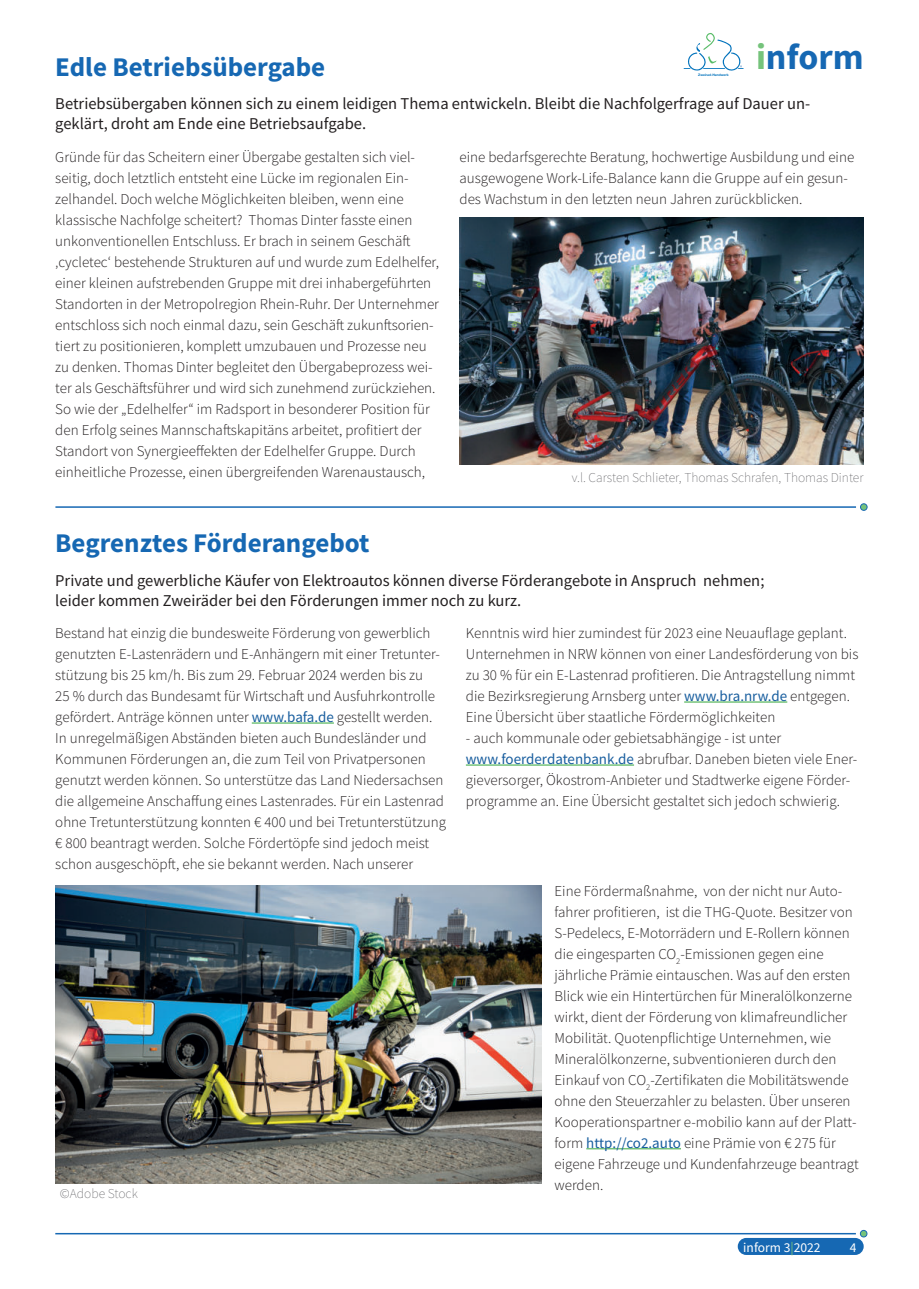
<style>
.page{position:relative;width:919px;height:1289px;background:#fff}
.page>*{position:absolute;margin:0;border:0;box-sizing:border-box;transform-origin:0 0}
.t1{font:700 36px "Source Sans Pro";color:#1668b3}
.t2{font:700 27px "Source Sans Pro";color:#1668b3}
.t3{font:16.5px/19.8px "Source Sans Pro";color:#231f20}
.t4{font:300 15px/21px "Source Sans Pro";color:#231f20}
.t5{font:200 13.5px "Source Sans Pro";color:#636366}
.t6{font:13.5px "Source Sans Pro";color:#fff}
.t7{font:700 3.3px "Helvetica Neue";color:#0072bc}
.s1{color:#75c37b}
.s2{font-weight:400;color:#175d9e}
</style>
<div class="page">
<div style="left:737px;top:1237px;width:126px;height:17px;background:#1668b3;border-radius:9px"></div>
<svg style="left:683px;top:33px;width:60px;height:38px"></svg>
<hr style="left:252px;top:722px;width:82px;height:1px;background:#75c37b">
<hr style="left:684px;top:701px;width:103px;height:1px;background:#75c37b">
<hr style="left:466px;top:764px;width:168px;height:1px;background:#75c37b">
<div style="left:860px;top:504px;width:7px;height:6px;background:#75c37b;border-radius:50%"></div>
<div style="left:860px;top:503px;width:7px;height:7px;border:1px solid #1668b3;border-radius:50%"></div>
<hr style="left:55px;top:506px;width:800px;height:2px;background:#1668b3">
<img style="left:459px;top:217px;width:404px;height:247px">
<svg style="left:861px;top:1231px;width:4px;height:4px"></svg>
<div style="left:859px;top:1229px;width:8px;height:8px;border:1px solid #1668b3;border-radius:50%"></div>
<hr style="left:55px;top:1232px;width:800px;height:2px;background:#1668b3">
<img style="left:55px;top:885px;width:486px;height:298px">
<hr style="left:586px;top:1147px;width:95px;height:2px;background:#75c37b">
<h2 class="t2" style="left:55px;top:55px;width:271px">Edle Betriebsübergabe</h2>
<p class="t7" style="left:698px;top:73px;width:32px">Zweirad-Handwerk</p>
<h1 class="t1" style="left:756px;top:35px;width:109px"><span class="s1">i</span>nform</h1>
<p class="t3" style="left:55px;top:95px;width:756px">Betriebsübergaben können sich zu einem leidigen Thema entwickeln. Bleibt die Nachfolgerfrage auf Dauer un&shy;geklärt, droht am Ende eine Betriebsaufgabe.</p>
<p class="t4" style="left:55px;top:146px;width:385px">Gründe für das Scheitern einer Übergabe gestalten sich viel&shy;seitig, doch letztlich entsteht eine Lücke im regionalen Ein&shy;zelhandel. Doch welche Möglichkeiten bleiben, wenn eine klassische Nachfolge scheitert? Thomas Dinter fasste einen unkonventionellen Entschluss. Er brach in seinem Geschäft ‚cycletec‘ bestehende Strukturen auf und wurde zum Edelhelfer, einer kleinen aufstrebenden Gruppe mit drei inhabergeführten Standorten in der Metropolregion Rhein-Ruhr. Der Unternehmer entschloss sich noch einmal dazu, sein Geschäft zukunftsorien&shy;tiert zu positionieren, komplett umzubauen und Prozesse neu zu denken. Thomas Dinter begleitet den Übergabeprozess wei&shy;ter als Geschäftsführer und wird sich zunehmend zurückziehen.<br>So wie der „Edelhelfer“ im Radsport in besonderer Position für den Erfolg seines Mannschaftskapitäns arbeitet, profitiert der Standort von Synergieeffekten der Edelhelfer Gruppe. Durch einheitliche Prozesse, einen übergreifenden Warenaustausch,</p>
<h2 class="t2" style="left:55px;top:532px;width:315px">Begrenztes Förderangebot</h2>
<p class="t4" style="left:459px;top:146px;width:396px">eine bedarfsgerechte Beratung, hochwertige Ausbildung und eine ausgewogene Work-Life-Balance kann die Gruppe auf ein gesun&shy;des Wachstum in den letzten neun Jahren zurückblicken.</p>
<p class="t5" style="left:571px;top:472px;width:293px">v.l. Carsten Schlieter, Thomas Schrafen, Thomas Dinter</p>
<p class="t3" style="left:55px;top:572px;width:710px">Private und gewerbliche Käufer von Elektroautos können diverse Förderangebote in Anspruch nehmen; leider kommen Zweiräder bei den Förderungen immer noch zu kurz.</p>
<p class="t4" style="left:55px;top:622px;width:392px">Bestand hat einzig die bundesweite Förderung von gewerblich genutzten E-Lastenrädern und E-Anhängern mit einer Tretunter&shy;stützung bis 25 km/h. Bis zum 29. Februar 2024 werden bis zu<br>25 % durch das Bundesamt für Wirtschaft und Ausfuhrkontrolle gefördert. Anträge können unter <span class="s2">www.bafa.de</span> gestellt werden.<br>In unregelmäßigen Abständen bieten auch Bundesländer und Kommunen Förderungen an, die zum Teil von Privatpersonen genutzt werden können. So unterstütze das Land Niedersachsen die allgemeine Anschaffung eines Lastenrades. Für ein Lastenrad ohne Tretunterstützung konnten € 400 und bei Tretunterstützung € 800 beantragt werden. Solche Fördertöpfe sind jedoch meist schon ausgeschöpft, ehe sie bekannt werden. Nach unserer</p>
<p class="t4" style="left:466px;top:622px;width:394px">Kenntnis wird hier zumindest für 2023 eine Neuauflage geplant.<br>Unternehmen in NRW können von einer Landesförderung von bis zu 30 % für ein E-Lastenrad profitieren. Die Antragstellung nimmt die Bezirksregierung Arnsberg unter <span class="s2">www.bra.nrw.de</span> entgegen.<br>Eine Übersicht über staatliche Fördermöglichkeiten</p>
<p class="t4" style="left:466px;top:727px;width:393px">- auch kommunale oder gebietsabhängige - ist unter <span class="s2">www.foerderdatenbank.de</span> abrufbar. Daneben bieten viele Ener&shy;gieversorger, Ökostrom-Anbieter und Stadtwerke eigene Förder&shy;programme an. Eine Übersicht gestaltet sich jedoch schwierig.</p>
<p class="t5" style="left:60px;top:1187px;width:79px">©Adobe Stock</p>
<p class="t4" style="left:554px;top:880px;width:306px">Eine Fördermaßnahme, von der nicht nur Auto&shy;fahrer profitieren, ist die THG-Quote. Besitzer von S-Pedelecs, E-Motorrädern und E-Rollern können die eingesparten CO<sub>2</sub>-Emissionen gegen eine jährliche Prämie eintauschen. Was auf den ersten Blick wie ein Hintertürchen für Mineralölkonzerne wirkt, dient der Förderung von klimafreundlicher Mobilität. Quotenpflichtige Unternehmen, wie Mineralölkonzerne, subventionieren durch den Einkauf von CO<sub>2</sub>-Zertifikaten die Mobilitätswende ohne den Steuerzahler zu belasten. Über unseren Kooperationspartner e-mobilio kann auf der Platt&shy;form <span class="s2">http://co2.auto</span> eine Prämie von € 275 für eigene Fahrzeuge und Kundenfahrzeuge beantragt werden.</p>
<p class="t6" style="left:743px;top:1241px;width:79px">inform 3<span class="s1">|</span>2022</p>
<p class="t6" style="left:849px;top:1241px;width:8px">4</p>
</div>
